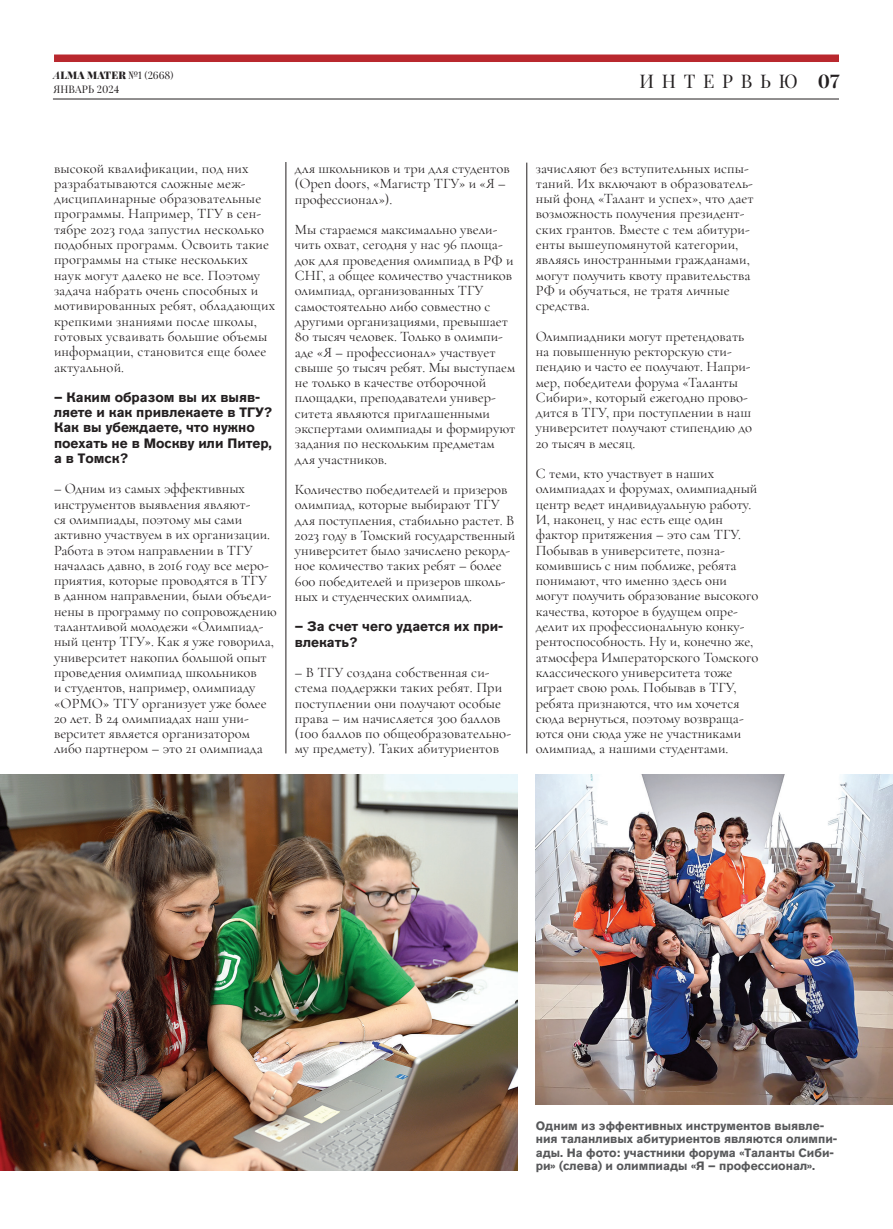
<style>
.page{position:relative;width:893px;height:1229px;background:#fff}
.page>*{position:absolute;margin:0;border:0;box-sizing:border-box;transform-origin:0 0}
.t1{font:18.75px "Playfair Display";letter-spacing:.41em;color:#231f20}
.t2{font:700 18.75px "Playfair Display";color:#231f20}
.Alma_body{font:14.55px/15.3px "Cormorant Garamond";color:#231f20}
.Alma_body-2{font:700 13.5px/15.3px "Akzidenz Grotesk Pro";color:#231f20}
.Alma_Caption{font:700 12px/13.5px "Akzidenz Grotesk Pro";color:#57585a}
.t3{font:900 10.5px "Playfair Display";letter-spacing:.01em;color:#231f20}
.t4{font:10.5px "Playfair Display";letter-spacing:.01em;color:#231f20}
.s1{font-weight:700;font-style:italic}
.s2{font-weight:400}
</style>
<div class="page">
<div style="left:54px;top:55px;width:785px;height:7px;background:#b9282e"></div>
<hr style="left:53px;top:99px;width:786px;height:1px;background:#231f20">
<img style="left:0;top:774px;width:518px;height:396px">
<img style="left:536px;top:774px;width:357px;height:330px">
<hr style="left:286px;top:162px;width:1px;height:591px;background:#231f20">
<hr style="left:526px;top:163px;width:1px;height:590px;background:#231f20">
<p class="t3" style="left:54px;top:69px;width:121px"><span class="s1">A</span>LMA MATER <span class="s2">№1 (2668)</span></p>
<p class="t4" style="left:54px;top:83px;width:67px">ЯНВАРЬ 2024</p>
<p class="t1" style="left:640px;top:70px;width:160px">ИНТЕРВЬЮ</p>
<p class="t2" style="left:818px;top:70px;width:23px">07</p>
<p class="Alma_body" style="left:54px;top:160px;width:223px">высокой квалификации, под них разрабатываются сложные меж&shy;дисциплинарные образовательные программы. Например, ТГУ в сен&shy;тябре 2023 года запустил несколько подобных программ. Освоить такие программы на стыке нескольких наук могут далеко не все. Поэтому задача набрать очень способных и мотивированных ребят, обладающих крепкими знаниями после школы, готовых усваивать большие объемы информации, становится еще более актуальной.</p>
<p class="Alma_body-2" style="left:54px;top:389px;width:220px">– Каким образом вы их выяв&shy;ляете и как привлекаете в ТГУ?<br>Как вы убеждаете, что нужно поехать не в Москву или Питер, а в Томск?</p>
<p class="Alma_body" style="left:54px;top:481px;width:224px">– Одним из самых эффективных инструментов выявления являют-<br>ся олимпиады, поэтому мы сами активно участвуем в их организации.<br>Работа в этом направлении в ТГУ началась давно, в 2016 году все меро&shy;приятия, которые проводятся в ТГУ в данном направлении, были объеди&shy;нены в программу по сопровождению талантливой молодежи «Олимпиад&shy;ный центр ТГУ». Как я уже говорила, университет накопил большой опыт проведения олимпиад школьников<br>и студентов, например, олимпиаду «ОРМО» ТГУ организует уже более 20 лет. В 24 олимпиадах наш уни&shy;верситет является организатором либо партнером – это 21 олимпиада</p>
<p class="Alma_body" style="left:295px;top:161px;width:216px">для школьников и три для студентов (Open doors, «Магистр ТГУ» и «Я – профессионал»).</p>
<p class="Alma_body" style="left:295px;top:222px;width:222px">Мы стараемся максимально увели&shy;чить охват, сегодня у нас 96 площа&shy;док для проведения олимпиад в РФ и<br>СНГ, а общее количество участников олимпиад, организованных ТГУ самостоятельно либо совместно с другими организациями, превышает<br>80 тысяч человек. Только в олимпи&shy;аде «Я – профессионал» участвует свыше 50 тысяч ребят. Мы выступаем не только в качестве отборочной площадки, преподаватели универ&shy;ситета являются приглашенными экспертами олимпиады и формируют задания по нескольким предметам для участников.</p>
<p class="Alma_body" style="left:295px;top:482px;width:222px">Количество победителей и призеров олимпиад, которые выбирают ТГУ для поступления, стабильно растет. В 2023 году в Томский государственный университет было зачислено рекорд&shy;ное количество таких ребят – более 600 победителей и призеров школь&shy;ных и студенческих олимпиад.</p>
<p class="Alma_body-2" style="left:295px;top:619px;width:210px">– За счет чего удается их при&shy;влекать?</p>
<p class="Alma_body" style="left:295px;top:665px;width:218px">– В ТГУ создана собственная си&shy;стема поддержки таких ребят. При поступлении они получают особые права – им начисляется 300 баллов (100 баллов по общеобразовательно&shy;му предмету). Таких абитуриентов</p>
<p class="Alma_body" style="left:536px;top:160px;width:220px">зачисляют без вступительных испы&shy;таний. Их включают в образователь&shy;ный фонд «Талант и успех», что дает возможность получения президент&shy;ских грантов. Вместе с тем абитури&shy;енты вышеупомянутой категории, являясь иностранными гражданами, могут получить квоту правительства<br>РФ и обучаться, не тратя личные средства.</p>
<p class="Alma_body" style="left:536px;top:328px;width:218px">Олимпиадники могут претендовать на повышенную ректорскую сти&shy;пендию и часто ее получают. Напри&shy;мер, победители форума «Таланты<br>Сибири», который ежегодно прово&shy;дится в ТГУ, при поступлении в наш университет получают стипендию до<br>20 тысяч в месяц.</p>
<p class="Alma_body" style="left:536px;top:466px;width:224px">С теми, кто участвует в наших олимпиадах и форумах, олимпиадный центр ведет индивидуальную работу.<br>И, наконец, у нас есть еще один фактор притяжения – это сам ТГУ.<br>Побывав в университете, позна&shy;комившись с ним поближе, ребята понимают, что именно здесь они могут получить образование высокого качества, которое в будущем опре&shy;делит их профессиональную конку&shy;рентоспособность. Ну и, конечно же, атмосфера Императорского Томского классического университета тоже играет свою роль. Побывав в ТГУ, ребята признаются, что им хочется сюда вернуться, поэтому возвраща&shy;ются они сюда уже не участниками олимпиад, а нашими студентами.</p>
<p class="Alma_Caption" style="left:536px;top:1118px;width:303px">Одним из эффективных инструментов выявле&shy;ния таланливых абитуриентов являются олимпи&shy;ады. На фото: участники форума «Таланты Сиби&shy;ри» (слева) и олимпиады «Я – профессионал».</p>
</div>
